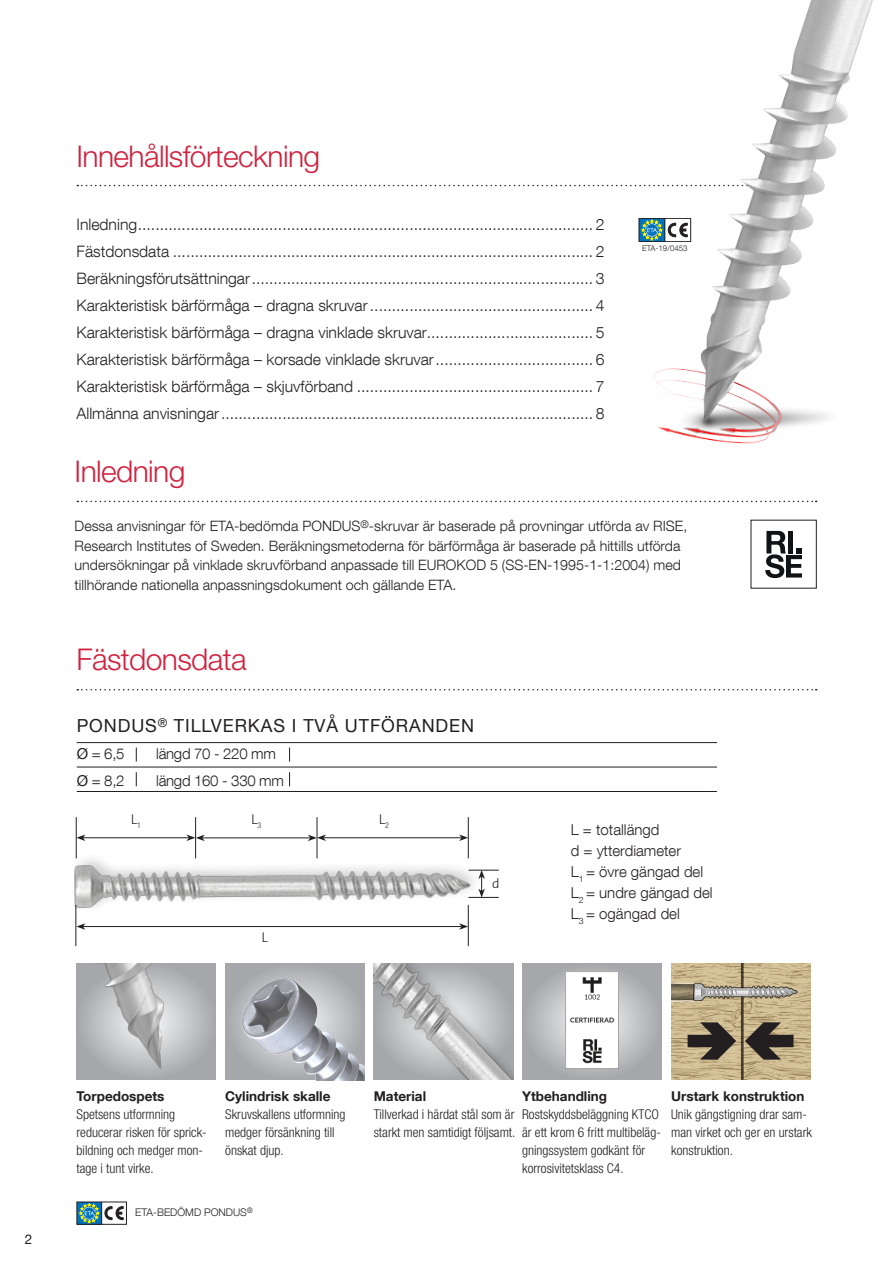
<style>
.page{position:relative;width:893px;height:1263px;background:#fff}
.page>*{position:absolute;margin:0;border:0;box-sizing:border-box;transform-origin:0 0}
.Rubrik_1{font:300 30px "Helvetica Neue LT Std";letter-spacing:-.02em;color:#d1213e}
.Rubrik_3{font:18px "Helvetica Neue LT Com";letter-spacing:.05em;color:#231f20}
.t1{font:300 15.75px "Helvetica Neue LT Com";color:#231f20}
.t2{font:300 15px "Helvetica Neue LT Com";color:#231f20}
.t3{font:300 15px "Helvetica Neue LT Com";letter-spacing:-.02em;color:#231f20}
.Brödtext{font:300 14.25px/19.5px "Helvetica Neue LT Com";color:#231f20}
.Bildtext{font:300 condensed 13.5px/18px "Helvetica Neue LT Com";color:#231f20}
.Bildtext-2{font:700 13.5px "Helvetica Neue LT Com";color:#231f20}
.t4{font:13.5px "Helvetica Neue LT Com";color:#231f20}
.t5{font:300 13.5px "The Sans B3";color:#231f20}
.t6{font:300 10.5px "Helvetica Neue LT Com";color:#231f20}
.Marginal_Note_2013{font:300 7.95px "Helvetica Neue LT Com";color:#231f20}
.s1{font-weight:400}
</style>
<div class="page">
<svg style="left:77px;top:1202px;width:50px;height:22px"></svg>
<svg style="left:77px;top:185px;width:540px;height:1px"></svg>
<hr style="left:77px;top:767px;width:640px;height:1px;background:#231f20">
<hr style="left:77px;top:742px;width:640px;height:1px;background:#231f20">
<hr style="left:77px;top:791px;width:640px;height:1px;background:#231f20">
<svg style="left:136px;top:747px;width:1px;height:14px"></svg>
<svg style="left:136px;top:772px;width:1px;height:14px"></svg>
<svg style="left:289px;top:747px;width:1px;height:14px"></svg>
<svg style="left:289px;top:772px;width:1px;height:14px"></svg>
<hr style="left:76px;top:817px;width:1px;height:41px;background:#231f20">
<hr style="left:468px;top:817px;width:1px;height:41px;background:#231f20">
<hr style="left:317px;top:817px;width:1px;height:41px;background:#231f20">
<hr style="left:195px;top:817px;width:1px;height:41px;background:#231f20">
<img style="left:74px;top:821px;width:425px;height:121px">
<hr style="left:76px;top:905px;width:1px;height:41px;background:#231f20">
<hr style="left:83px;top:926px;width:379px;height:1px;background:#231f20">
<svg style="left:76px;top:923px;width:9px;height:7px"></svg>
<svg style="left:459px;top:923px;width:9px;height:7px"></svg>
<hr style="left:468px;top:905px;width:1px;height:41px;background:#231f20">
<hr style="left:468px;top:870px;width:31px;height:1px;background:#231f20">
<hr style="left:468px;top:897px;width:31px;height:1px;background:#231f20">
<svg style="left:478px;top:870px;width:7px;height:27px"></svg>
<svg style="left:77px;top:689px;width:740px;height:1px"></svg>
<img style="left:77px;top:963px;width:139px;height:116px">
<img style="left:671px;top:963px;width:139px;height:116px">
<div style="left:225px;top:963px;width:140px;height:116px;background:#a6a7ab"></div>
<img style="left:234px;top:971px;width:130px;height:109px">
<img style="left:374px;top:963px;width:139px;height:116px">
<svg style="left:522px;top:963px;width:139px;height:116px;background:#b2b3b6"></svg>
<img style="left:565px;top:971px;width:53px;height:98px">
<svg style="left:765px;top:530px;width:37px;height:48px"></svg>
<svg style="left:77px;top:501px;width:740px;height:1px"></svg>
<img style="left:617px;top:0;width:256px;height:444px">
<svg style="left:688px;top:1022px;width:48px;height:38px;background:#b9a881"></svg>
<svg style="left:745px;top:1022px;width:48px;height:38px;background:#b7a67f"></svg>
<p class="Rubrik_1" style="left:77px;top:138px;width:245px">Innehållsförteckning</p>
<p class="t1" style="left:77px;top:215px;width:530px">Inledning........................................................................................................ 2</p>
<p class="t1" style="left:77px;top:242px;width:530px">Fästdonsdata ................................................................................................ 2</p>
<p class="t1" style="left:77px;top:269px;width:530px">Beräkningsförutsättningar.............................................................................. 3</p>
<p class="t1" style="left:77px;top:296px;width:530px">Karakteristisk bärförmåga – dragna skruvar................................................... 4</p>
<p class="t1" style="left:77px;top:323px;width:530px">Karakteristisk bärförmåga – dragna vinklade skruvar...................................... 5</p>
<p class="t1" style="left:77px;top:350px;width:530px">Karakteristisk bärförmåga – korsade vinklade skruvar.................................... 6</p>
<p class="t1" style="left:77px;top:377px;width:530px">Karakteristisk bärförmåga – skjuvförband ...................................................... 7</p>
<p class="t1" style="left:77px;top:404px;width:530px">Allmänna anvisningar..................................................................................... 8</p>
<p class="Marginal_Note_2013" style="left:642px;top:243px;width:47px">ETA-19/0453</p>
<p class="Rubrik_1" style="left:75px;top:453px;width:112px">Inledning</p>
<p class="Brödtext" style="left:75px;top:516px;width:614px">Dessa anvisningar för ETA-bedömda PONDUS<sup>®</sup>-skruvar är baserade på provningar utförda av RISE, Research Institutes of Sweden. Beräkningsmetoderna för bärförmåga är baserade på hittills utförda undersökningar på vinklade skruvförband anpassade till EUROKOD 5 (SS-EN-1995-1-1:2004) med tillhörande nationella anpassningsdokument och gällande ETA.</p>
<p class="Rubrik_1" style="left:77px;top:641px;width:172px">Fästdonsdata</p>
<p class="Rubrik_3" style="left:77px;top:714px;width:399px">PONDUS<sup>®</sup> TILLVERKAS I TVÅ UTFÖRANDEN</p>
<p class="t2" style="left:77px;top:744px;width:49px"><span class="s1">Ø</span> = 6,5</p>
<p class="t3" style="left:156px;top:744px;width:121px">längd 70 - 220 mm</p>
<p class="t2" style="left:77px;top:771px;width:49px"><span class="s1">Ø</span> = 8,2</p>
<p class="t3" style="left:156px;top:771px;width:129px">längd 160 - 330 mm</p>
<p class="Bildtext" style="left:131px;top:810px;width:11px">L<sub>1</sub></p>
<p class="Bildtext" style="left:252px;top:810px;width:11px">L<sub>3</sub></p>
<p class="Bildtext" style="left:379px;top:810px;width:11px">L<sub>2</sub></p>
<p class="Bildtext" style="left:262px;top:928px;width:7px">L</p>
<p class="t5" style="left:492px;top:876px;width:9px">d</p>
<p class="t2" style="left:571px;top:821px;width:90px">L = totallängd</p>
<p class="t2" style="left:571px;top:842px;width:112px">d = ytterdiameter</p>
<p class="t2" style="left:571px;top:863px;width:134px">L<sub>1</sub> = övre gängad del</p>
<p class="t2" style="left:571px;top:884px;width:143px">L<sub>2</sub> = undre gängad del</p>
<p class="t2" style="left:571px;top:905px;width:111px">L<sub>3</sub> = ogängad del</p>
<p class="t4" style="left:25px;top:1230px;width:9px">2</p>
<p class="Bildtext-2" style="left:77px;top:1088px;width:89px">Torpedospets</p>
<p class="Bildtext" style="left:77px;top:1105px;width:100px">Spetsens utformning</p>
<p class="Bildtext" style="left:77px;top:1123px;width:132px">reducerar risken för sprick-</p>
<p class="Bildtext" style="left:77px;top:1141px;width:128px">bildning och medger mon&shy;tage i tunt virke.</p>
<p class="Bildtext-2" style="left:225px;top:1088px;width:107px">Cylindrisk skalle</p>
<p class="Bildtext" style="left:225px;top:1105px;width:122px">Skruvskallens utformning medger försänkning till önskat djup.</p>
<p class="t6" style="left:135px;top:1206px;width:119px">ETA-BEDÖMD PONDUS<sup>®</sup></p>
<p class="Bildtext-2" style="left:374px;top:1088px;width:54px">Material</p>
<p class="Bildtext" style="left:374px;top:1105px;width:143px">Tillverkad i härdat stål som är starkt men samtidigt följsamt.</p>
<p class="Bildtext-2" style="left:522px;top:1088px;width:86px">Ytbehandling</p>
<p class="Bildtext" style="left:522px;top:1105px;width:140px">Rostskyddsbeläggning KTCO är ett krom 6 fritt multibeläg&shy;gningssystem godkänt för korrosivitetsklass C4.</p>
<p class="Bildtext-2" style="left:671px;top:1088px;width:135px">Urstark konstruktion</p>
<p class="Bildtext" style="left:671px;top:1105px;width:142px">Unik gängstigning drar sam&shy;man virket och ger en urstark konstruktion.</p>
</div>
